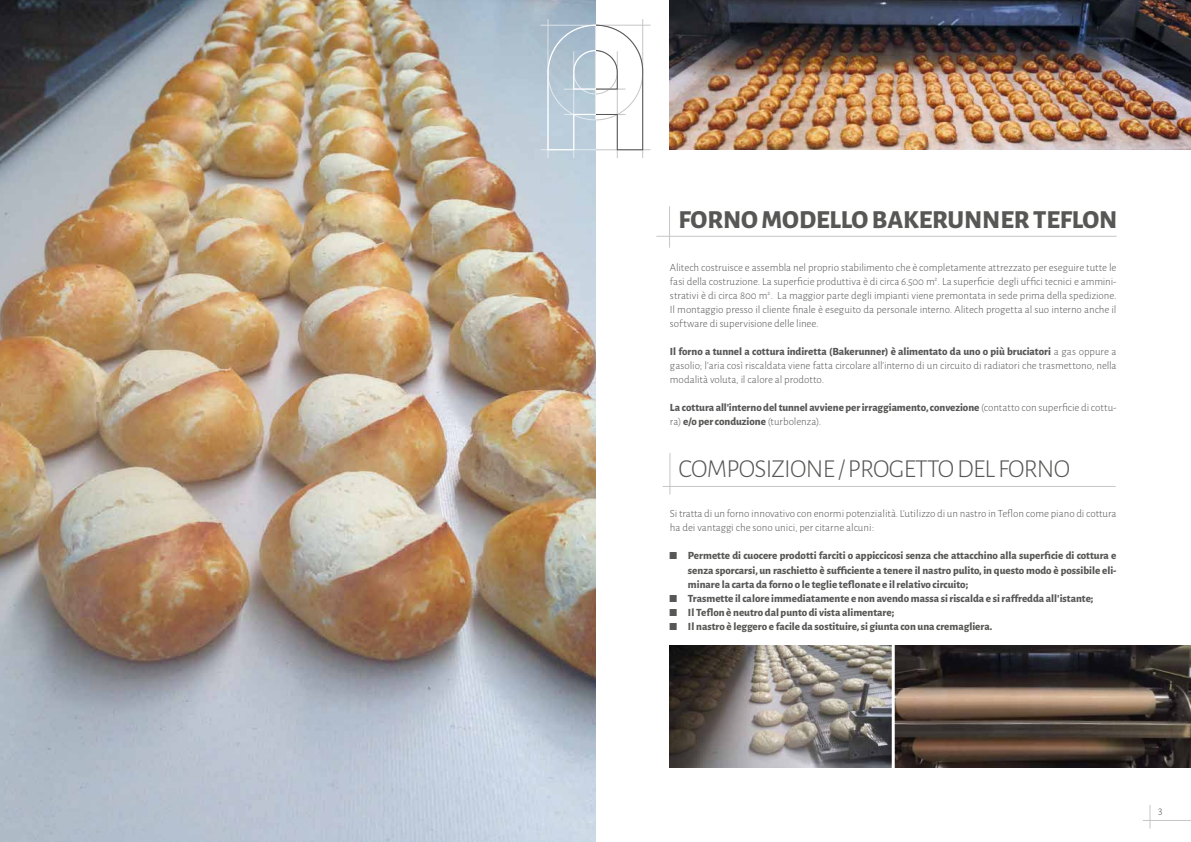
<style>
.page{position:relative;width:1191px;height:842px;background:#fff}
.page>*{position:absolute;margin:0;border:0;box-sizing:border-box;transform-origin:0 0}
.t1{font:300 26px "Alegreya Sans";letter-spacing:-.03em;color:#575756}
.t2{font:800 26px "Alegreya Sans";letter-spacing:-.005em;color:#575756}
.t3{font:300 11px/14px "Alegreya Sans";color:#575756;text-align:justify}
.t4{font:800 11px/14px "Alegreya Sans";color:#575756}
.s1{font-weight:800}
.s2{font-weight:300}
</style>
<div class="page">
<hr style="left:540px;top:150px;width:110px;height:1px;background:#c6c6c6">
<hr style="left:540px;top:25px;width:110px;height:1px;background:#c6c6c6">
<svg style="left:1149px;top:805px;width:1px;height:23px"></svg>
<hr style="left:1142px;top:820px;width:49px;height:1px;background:#c6c6c6">
<img style="left:0;top:0;width:595px;height:842px">
<img style="left:670px;top:0;width:521px;height:150px">
<hr style="left:540px;top:149px;width:55px;height:1px;background:#fff">
<hr style="left:573px;top:51px;width:1px;height:107px;background:#fff">
<hr style="left:547px;top:19px;width:1px;height:139px;background:#fff">
<hr style="left:540px;top:25px;width:55px;height:1px;background:#fff">
<svg style="left:547px;top:24px;width:96px;height:127px"></svg>
<img style="left:670px;top:646px;width:521px;height:121px">
<hr style="left:891px;top:642px;width:3px;height:130px;background:#fff">
<hr style="left:669px;top:206px;width:1px;height:42px;background:#c6c6c6">
<hr style="left:656px;top:236px;width:460px;height:1px;background:#c6c6c6">
<hr style="left:669px;top:453px;width:1px;height:41px;background:#c6c6c6">
<hr style="left:662px;top:486px;width:453px;height:1px;background:#c6c6c6">
<h1 class="t2" style="left:678px;top:199px;width:440px">FORNO MODELLO BAKERUNNER TEFLON</h1>
<p class="t3" style="left:670px;top:260px;width:448px">Alitech costruisce e assembla nel proprio stabilimento che è completamente attrezzato per eseguire tutte le fasi della costruzione. La superficie produttiva è di circa 6.500 m<sup>2</sup>. La superficie degli uffici tecnici e ammini&shy;strativi è di circa 800 m<sup>2</sup>. La maggior parte degli impianti viene premontata in sede prima della spedizione.<br>Il montaggio presso il cliente finale è eseguito da personale interno. Alitech progetta al suo interno anche il software di supervisione delle linee.</p>
<p class="t3" style="left:670px;top:344px;width:448px"><span class="s1">Il forno a tunnel a cottura indiretta (Bakerunner) è alimentato da uno o più bruciatori</span> a gas oppure a gasolio; l’aria così riscaldata viene fatta circolare all’interno di un circuito di radiatori che trasmettono, nella modalità voluta, il calore al prodotto.</p>
<p class="t4" style="left:670px;top:399px;width:448px">La cottura all’interno del tunnel avviene per irraggiamento, convezione <span class="s2">(contatto con superficie di cottu&shy;ra)</span> e/o per conduzione <span class="s2">(turbolenza).</span></p>
<h1 class="t1" style="left:678px;top:452px;width:393px">COMPOSIZIONE / PROGETTO DEL FORNO</h1>
<p class="t3" style="left:670px;top:507px;width:448px">Si tratta di un forno innovativo con enormi potenzialità. L’utilizzo di un nastro in Teflon come piano di cottura ha dei vantaggi che sono unici, per citarne alcuni:</p>
<p class="t4" style="left:688px;top:548px;width:430px">Permette di cuocere prodotti farciti o appiccicosi senza che attacchino alla superficie di cottura e senza sporcarsi, un raschietto è sufficiente a tenere il nastro pulito, in questo modo è possibile eli&shy;minare la carta da forno o le teglie teflonate e il relativo circuito;<br>Trasmette il calore immediatamente e non avendo massa si riscalda e si raffredda all’istante;<br>Il Teflon è neutro dal punto di vista alimentare;<br>Il nastro è leggero e facile da sostituire, si giunta con una cremagliera.</p>
<p class="t3" style="left:1158px;top:803px;width:6px">3</p>
</div>
